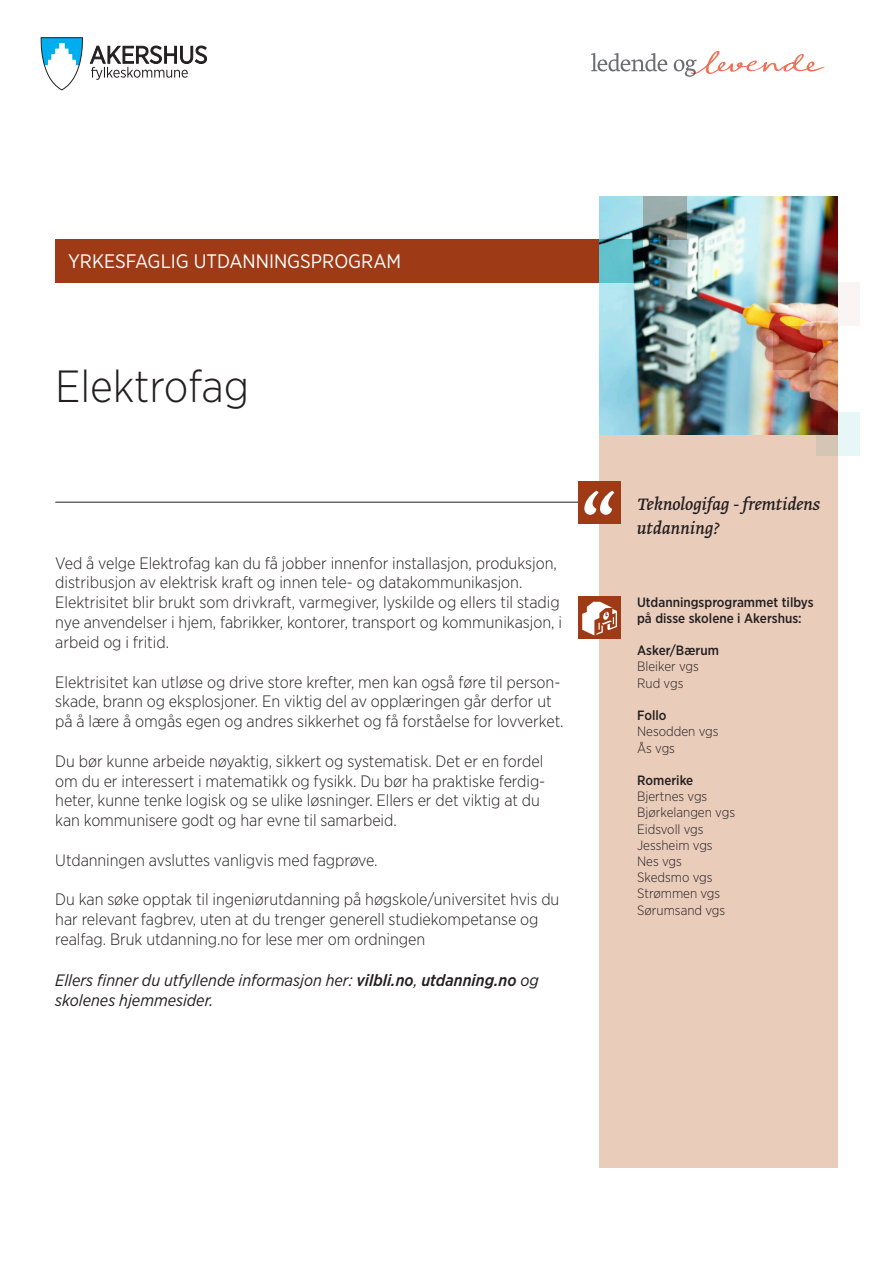
<style>
.page{position:relative;width:893px;height:1263px;background:#fff}
.page>*{position:absolute;margin:0;border:0;box-sizing:border-box;transform-origin:0 0}
.Studie{font:300 45px "Gotham Narrow";letter-spacing:-.005em;color:#231f20}
.Slagord{font:italic 19.5px/23.4px "Greta Text Std";letter-spacing:-.01em;color:#231f20}
.t1{font:19.5px "Gotham Narrow";color:#fff}
.Brødtekst{font:300 16.5px/19.8px "Gotham Narrow";letter-spacing:-.005em;color:#231f20}
.t2{font:italic 16.5px/19.8px "Gotham Narrow";color:#231f20}
.Skoler{font:300 13.5px/16.2px "Gotham Narrow";color:#231f20}
.Skoler-2{font:500 13.5px/16.2px "Gotham Narrow";color:#231f20}
.s1{font-weight:500}
</style>
<div class="page">
<div style="left:55px;top:239px;width:774px;height:44px;background:#9f3a16"></div>
<img style="left:600px;top:197px;width:238px;height:238px">
<hr style="left:55px;top:502px;width:775px;height:1px;background:#231f20">
<div style="left:600px;top:435px;width:238px;height:732px;background:#eaccbb"></div>
<svg style="left:40px;top:37px;width:167px;height:53px"></svg>
<svg style="left:591px;top:53px;width:76px;height:18px"></svg>
<svg style="left:674px;top:51px;width:151px;height:26px"></svg>
<div style="left:578px;top:481px;width:43px;height:42px;background:#9f3a16"></div>
<svg style="left:584px;top:491px;width:30px;height:24px"></svg>
<div style="left:578px;top:596px;width:43px;height:42px;background:#9f3a16"></div>
<svg style="left:582px;top:602px;width:35px;height:33px"></svg>
<svg style="left:600px;top:239px;width:43px;height:44px;background:#52a5ae"></svg>
<svg style="left:773px;top:326px;width:43px;height:43px;background:#b7533d"></svg>
<svg style="left:816px;top:283px;width:43px;height:43px"></svg>
<svg style="left:816px;top:413px;width:43px;height:43px;background:#bfafaa"></svg>
<svg style="left:643px;top:196px;width:43px;height:43px;background:#758481"></svg>
<p class="t1" style="left:68px;top:249px;width:335px">YRKESFAGLIG UTDANNINGSPROGRAM</p>
<p class="Studie" style="left:55px;top:358px;width:195px">Elektrofag</p>
<p class="Brødtekst" style="left:55px;top:553px;width:503px">Ved å velge Elektrofag kan du få jobber innenfor installasjon, produksjon,</p>
<p class="Brødtekst" style="left:55px;top:572px;width:508px">distribusjon av elektrisk kraft og innen tele- og datakommunikasjon.<br>Elektrisitet blir brukt som drivkraft, varmegiver, lyskilde og ellers til stadig nye anvendelser i hjem, fabrikker, kontorer, transport og kommunikasjon, i arbeid og i fritid.</p>
<p class="Brødtekst" style="left:55px;top:671px;width:507px">Elektrisitet kan utløse og drive store krefter, men kan også føre til person&shy;skade, brann og eksplosjoner. En viktig del av opplæringen går derfor ut</p>
<p class="Brødtekst" style="left:55px;top:711px;width:510px">på å lære å omgås egen og andres sikkerhet og få forståelse for lovverket.</p>
<p class="Brødtekst" style="left:55px;top:751px;width:490px">Du bør kunne arbeide nøyaktig, sikkert og systematisk. Det er en fordel</p>
<p class="Brødtekst" style="left:55px;top:770px;width:492px">om du er interessert i matematikk og fysikk. Du bør ha praktiske ferdig&shy;heter, kunne tenke logisk og se ulike løsninger. Ellers er det viktig at du</p>
<p class="Brødtekst" style="left:55px;top:810px;width:343px">kan kommunisere godt og har evne til samarbeid.</p>
<p class="Brødtekst" style="left:55px;top:850px;width:324px">Utdanningen avsluttes vanligvis med fagprøve.</p>
<p class="Brødtekst" style="left:55px;top:889px;width:506px">Du kan søke opptak til ingeniørutdanning på høgskole/universitet hvis du har relevant fagbrev, uten at du trenger generell studiekompetanse og realfag. Bruk utdanning.no for lese mer om ordningen</p>
<p class="t2" style="left:55px;top:970px;width:485px">Ellers finner du utfyllende informasjon her: <span class="s1">vilbli.no</span>, <span class="s1">utdanning.no</span> og skolenes hjemmesider.</p>
<p class="Slagord" style="left:637px;top:494px;width:185px">Teknologifag - fremtidens utdanning?</p>
<p class="Skoler-2" style="left:637px;top:594px;width:178px">Utdanningsprogrammet tilbys på disse skolene i Akershus:</p>
<p class="Skoler-2" style="left:637px;top:642px;width:83px">Asker/Bærum</p>
<p class="Skoler" style="left:637px;top:658px;width:63px">Bleiker vgs</p>
<p class="Skoler" style="left:637px;top:674px;width:48px">Rud vgs</p>
<p class="Skoler-2" style="left:637px;top:707px;width:31px">Follo</p>
<p class="Skoler" style="left:637px;top:723px;width:83px">Nesodden vgs<br>Ås vgs</p>
<p class="Skoler-2" style="left:637px;top:772px;width:58px">Romerike</p>
<p class="Skoler" style="left:637px;top:788px;width:99px">Bjertnes vgs<br>Bjørkelangen vgs<br>Eidsvoll vgs<br>Jessheim vgs<br>Nes vgs<br>Skedsmo vgs<br>Strømmen vgs<br>Sørumsand vgs</p>
</div>
